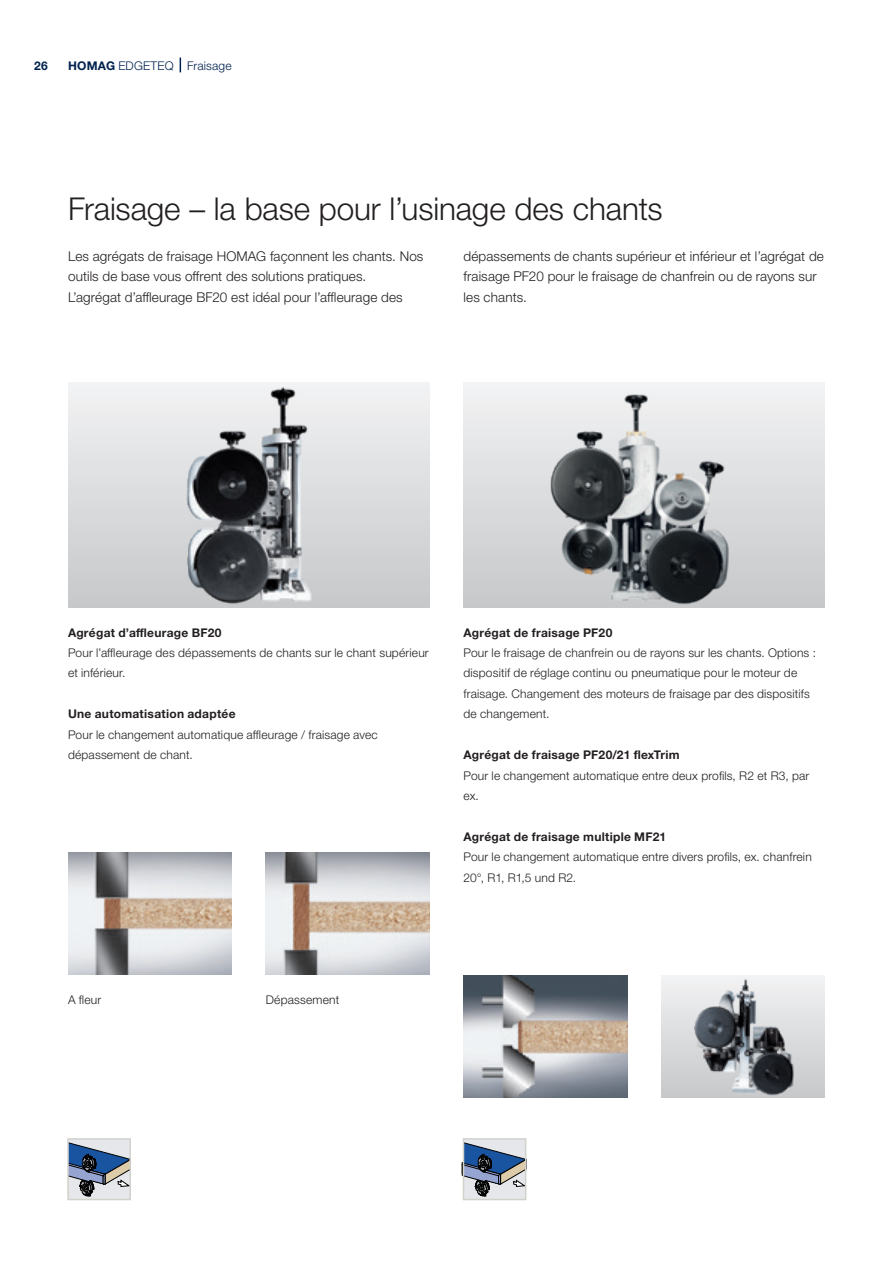
<style>
.page{position:relative;width:893px;height:1263px;background:#fff}
.page>*{position:absolute;margin:0;border:0;box-sizing:border-box;transform-origin:0 0}
._01_Headline_21pt_25{font:300 31.5px "Helvetica Neue LTW1 G";letter-spacing:-.005em;color:#231f20}
._02_Copy_9pt_13_6_Pt{font:300 13.5px/20.4px "Helvetica Neue LTW1 G";letter-spacing:.01em;color:#231f20}
._03_BU_8pt_13_6_Pt{font:300 12px/20.4px "Helvetica Neue LTW1 G";letter-spacing:.015em;color:#231f20}
._03_BU_8pt_13_6_Pt-2{font:700 12px "Helvetica Neue LTW1 G";letter-spacing:.02em;color:#231f20}
.Musterseiten_Rubrike{font:300 12px "Helvetica Neue LTW1 G";letter-spacing:.015em;color:#00214f}
.t1{font:700 12px "Helvetica Neue LTW1 G";color:#00214f}
.s1{font-weight:700}
</style>
<div class="page">
<svg style="left:180px;top:58px;width:1px;height:14px"></svg>
<div style="left:463px;top:383px;width:362px;height:224px;background:linear-gradient(to bottom,#f2f3f4,#c7c8ca)"></div>
<img style="left:510px;top:383px;width:261px;height:224px">
<div style="left:68px;top:383px;width:361px;height:224px;background:linear-gradient(to bottom,#f2f2f4,#c7c8ca)"></div>
<img style="left:124px;top:383px;width:221px;height:224px">
<img style="left:266px;top:852px;width:163px;height:123px">
<img style="left:68px;top:852px;width:164px;height:123px">
<div style="left:661px;top:975px;width:164px;height:122px;background:linear-gradient(to bottom,#f2f2f4,#c7c8cb)"></div>
<img style="left:663px;top:975px;width:154px;height:122px">
<svg style="left:70px;top:1141px;width:58px;height:56px;background:#8191a6"></svg>
<div style="left:67px;top:1138px;width:64px;height:62px;border:2px solid #d1d2cc"></div>
<svg style="left:462px;top:1139px;width:61px;height:60px;background:#8291a7"></svg>
<div style="left:463px;top:1138px;width:63px;height:62px;border:2px solid #d1d2cc"></div>
<img style="left:463px;top:975px;width:164px;height:122px">
<p class="t1" style="left:34px;top:58px;width:15px">26</p>
<p class="Musterseiten_Rubrike" style="left:68px;top:58px;width:165px"><span class="s1">HOMAG</span> EDGETEQ Fraisage</p>
<p class="_01_Headline_21pt_25" style="left:68px;top:190px;width:596px">Fraisage – la base pour l’usinage des chants</p>
<p class="_02_Copy_9pt_13_6_Pt" style="left:68px;top:246px;width:357px">Les agrégats de fraisage HOMAG façonnent les chants. Nos outils de base vous offrent des solutions pratiques.<br>L’agrégat d’affleurage BF20 est idéal pour l’affleurage des</p>
<p class="_02_Copy_9pt_13_6_Pt" style="left:463px;top:246px;width:362px">dépassements de chants supérieur et inférieur et l’agrégat de fraisage PF20 pour le fraisage de chanfrein ou de rayons sur les chants.</p>
<p class="_03_BU_8pt_13_6_Pt-2" style="left:68px;top:625px;width:155px">Agrégat d’affleurage BF20</p>
<p class="_03_BU_8pt_13_6_Pt" style="left:68px;top:642px;width:362px">Pour l’affleurage des dépassements de chants sur le chant supérieur et inférieur.</p>
<p class="_03_BU_8pt_13_6_Pt-2" style="left:68px;top:707px;width:169px">Une automatisation adaptée</p>
<p class="_03_BU_8pt_13_6_Pt" style="left:68px;top:724px;width:311px">Pour le changement automatique affleurage / fraisage avec dépassement de chant.</p>
<p class="_03_BU_8pt_13_6_Pt-2" style="left:463px;top:625px;width:150px">Agrégat de fraisage PF20</p>
<p class="_03_BU_8pt_13_6_Pt" style="left:463px;top:642px;width:354px">Pour le fraisage de chanfrein ou de rayons sur les chants. Options : dispositif de réglage continu ou pneumatique pour le moteur de fraisage. Changement des moteurs de fraisage par des dispositifs de changement.</p>
<p class="_03_BU_8pt_13_6_Pt-2" style="left:463px;top:747px;width:218px">Agrégat de fraisage PF20/21 flexTrim</p>
<p class="_03_BU_8pt_13_6_Pt" style="left:463px;top:765px;width:347px">Pour le changement automatique entre deux profils, R2 et R3, par ex.</p>
<p class="_03_BU_8pt_13_6_Pt-2" style="left:463px;top:829px;width:204px">Agrégat de fraisage multiple MF21</p>
<p class="_03_BU_8pt_13_6_Pt" style="left:463px;top:846px;width:350px">Pour le changement automatique entre divers profils, ex. chanfrein<br>20°, R1, R1,5 und R2.</p>
<p class="_03_BU_8pt_13_6_Pt" style="left:68px;top:989px;width:35px">A fleur</p>
<p class="_03_BU_8pt_13_6_Pt" style="left:266px;top:989px;width:75px">Dépassement</p>
</div>
